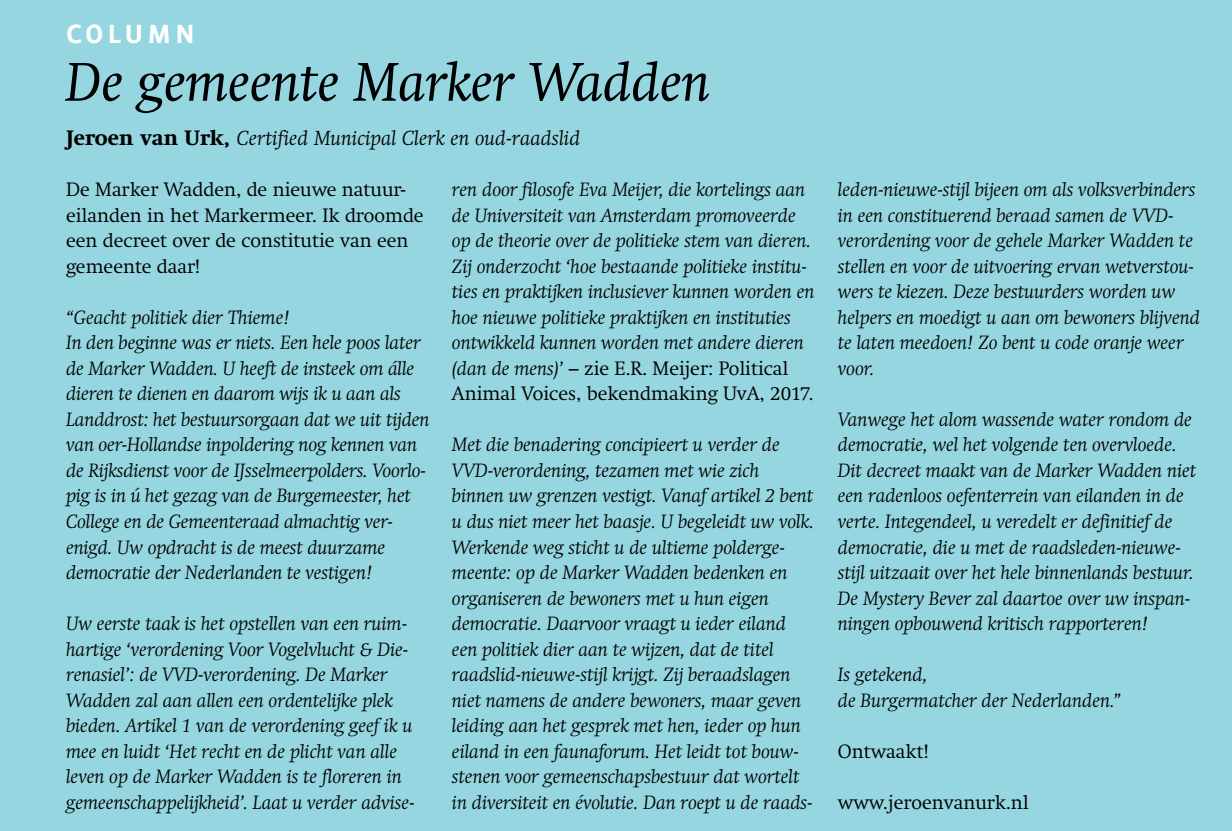
<style>
.page{position:relative;width:1232px;height:831px;background:#fff}
.page>*{position:absolute;margin:0;border:0;box-sizing:border-box;transform-origin:0 0}
.t1{font:italic 54px "Swift";color:#000}
.t2{font:700 31.5px "Eureka Sans OT";letter-spacing:.11em;color:#fff}
.t3{font:italic 300 20.25px "Swift";letter-spacing:.005em;color:#000}
.t4{font:italic 300 19.12px/25.4px "Swift";color:#000}
.t5{font:300 19.12px/25.4px "Swift";color:#000}
.s1{font-weight:800;font-style:normal}
.s2{font-style:normal}
</style>
<div class="page">
<div style="left:0;top:0;width:1232px;height:830px;background:#95d6e0"></div>
<h2 class="t2" style="left:66px;top:17px;width:131px">COLUMN</h2>
<h1 class="t1" style="left:66px;top:51px;width:645px">De gemeente Marker Wadden</h1>
<p class="t3" style="left:66px;top:126px;width:516px"><span class="s1">Jeroen van Urk,</span> Certified Municipal Clerk en oud-raadslid</p>
<p class="t5" style="left:66px;top:177px;width:359px">De Marker Wadden, de nieuwe natuur&shy;eilanden in het Markermeer. Ik droomde een decreet over de constitutie van een gemeente daar!</p>
<p class="t4" style="left:66px;top:304px;width:365px">“Geacht politiek dier Thieme!<br>In den beginne was er niets. Een hele poos later de Marker Wadden. U heeft de insteek om álle dieren te dienen en daarom wijs ik u aan als Landdrost: het bestuursorgaan dat we uit tijden van oer-Hollandse inpoldering nog kennen van de Rijksdienst voor de IJsselmeerpolders. Voorlo&shy;pig is in ú het gezag van de Burgemeester, het College en de Gemeenteraad almachtig ver&shy;enigd. Uw opdracht is de meest duurzame democratie der Nederlanden te vestigen!</p>
<p class="t4" style="left:66px;top:610px;width:350px">Uw eerste taak is het opstellen van een ruim&shy;hartige ‘verordening Voor Vogelvlucht &amp; Die&shy;renasiel’: de VVD-verordening. De Marker Wadden zal aan allen een ordentelijke plek bieden. Artikel 1 van de verordening geef ik u mee en luidt ‘Het recht en de plicht van alle leven op de Marker Wadden is te floreren in gemeenschappelijkheid’. Laat u verder advise-</p>
<p class="t4" style="left:452px;top:177px;width:364px">ren door filosofe Eva Meijer, die kortelings aan de Universiteit van Amsterdam promoveerde op de theorie over de politieke stem van dieren.<br>Zij onderzocht ‘hoe bestaande politieke institu&shy;ties en praktijken inclusiever kunnen worden en hoe nieuwe politieke praktijken en instituties ontwikkeld kunnen worden met andere dieren (dan de mens)’ <span class="s2">– zie E.R. Meijer: Political Animal Voices, bekendmaking UvA, 2017.</span></p>
<p class="t4" style="left:452px;top:432px;width:364px">Met die benadering concipieert u verder de VVD-verordening, tezamen met wie zich binnen uw grenzen vestigt. Vanaf artikel 2 bent u dus niet meer het baasje. U begeleidt uw volk.<br>Werkende weg sticht u de ultieme polderge&shy;meente: op de Marker Wadden bedenken en organiseren de bewoners met u hun eigen democratie. Daarvoor vraagt u ieder eiland een politiek dier aan te wijzen, dat de titel raadslid-nieuwe-stijl krijgt. Zij beraadslagen niet namens de andere bewoners, maar geven leiding aan het gesprek met hen, ieder op hun eiland in een faunaforum. Het leidt tot bouw&shy;stenen voor gemeenschapsbestuur dat wortelt in diversiteit en évolutie. Dan roept u de raads-</p>
<p class="t4" style="left:838px;top:177px;width:364px">leden-nieuwe-stijl bijeen om als volksverbinders in een constituerend beraad samen de VVD&shy;verordening voor de gehele Marker Wadden te stellen en voor de uitvoering ervan wetverstou&shy;wers te kiezen. Deze bestuurders worden uw helpers en moedigt u aan om bewoners blijvend te laten meedoen! Zo bent u code oranje weer voor.</p>
<p class="t4" style="left:838px;top:406px;width:360px">Vanwege het alom wassende water rondom de democratie, wel het volgende ten overvloede.<br>Dit decreet maakt van de Marker Wadden niet een radenloos oefenterrein van eilanden in de verte. Integendeel, u veredelt er definitief de democratie, die u met de raadsleden-nieuwe&shy;stijl uitzaait over het hele binnenlands bestuur.<br>De Mystery Bever zal daartoe over uw inspan&shy;ningen opbouwend kritisch rapporteren!</p>
<p class="t4" style="left:838px;top:661px;width:285px">Is getekend,<br>de Burgermatcher der Nederlanden.”</p>
<p class="t5" style="left:838px;top:738px;width:92px">Ontwaakt!</p>
<p class="t5" style="left:838px;top:789px;width:192px">www.jeroenvanurk.nl</p>
</div>
